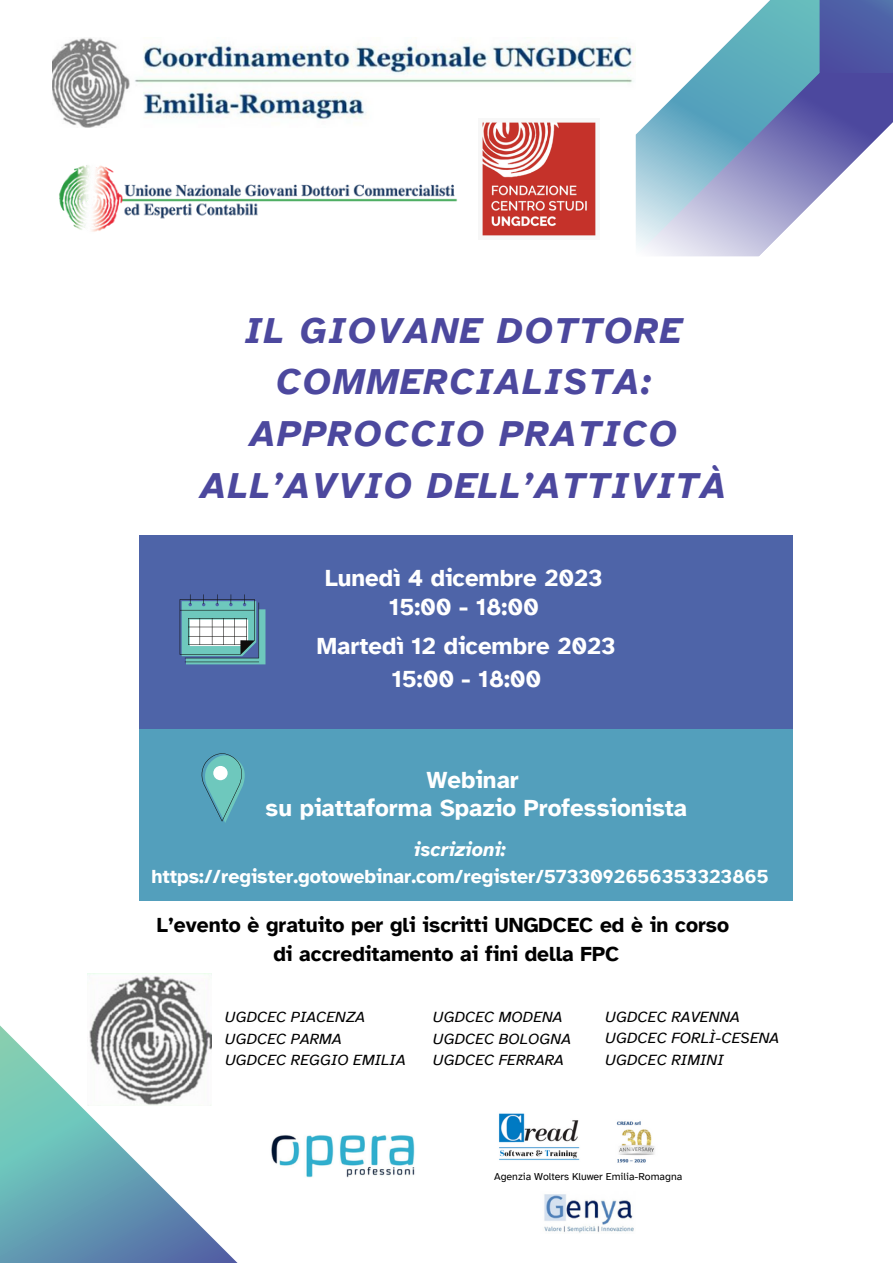
<style>
.page{position:relative;width:893px;height:1264px;background:#fff}
.page>*{position:absolute;margin:0;border:0;box-sizing:border-box;transform-origin:0 0}
.t1{font:italic 700 37.05px/51.8px "Atkinson Hyperlegible";letter-spacing:.05em;color:#4c489e;text-align:center}
.t2{font:700 24px "Atkinson Hyperlegible";color:#fff}
.t3{font:700 21px "Atkinson Hyperlegible";color:#000}
.t4{font:700 19.5px/27px "Atkinson Hyperlegible";color:#fff;text-align:center}
.t5{font:italic 15.6px "Atkinson Hyperlegible";color:#000}
.t6{font:italic 15.45px "Atkinson Hyperlegible";color:#000}
.t7{font:10.5px "Atkinson Hyperlegible";color:#000}
.s1{font-style:italic}
</style>
<div class="page">
<div style="left:819px;top:0;width:73px;height:73px;background:linear-gradient(to right,#4d52a2,#4e60a6)"></div>
<svg style="left:635px;top:0;width:184px;height:257px"></svg>
<svg style="left:635px;top:73px;width:257px;height:183px"></svg>
<div style="left:139px;top:728px;width:653px;height:172px;background:#539fbc"></div>
<div style="left:139px;top:535px;width:654px;height:193px;background:#4e64a8"></div>
<svg style="left:201px;top:753px;width:43px;height:69px"></svg>
<img style="left:53px;top:38px;width:582px;height:89px">
<svg style="left:180px;top:594px;width:85px;height:70px;background:#7fafb6"></svg>
<img style="left:59px;top:165px;width:398px;height:67px">
<img style="left:478px;top:118px;width:122px;height:118px">
<svg style="left:0;top:973px;width:237px;height:289px"></svg>
<img style="left:499px;top:1113px;width:81px;height:47px">
<img style="left:616px;top:1121px;width:39px;height:42px">
<img style="left:544px;top:1194px;width:90px;height:39px">
<img style="left:271px;top:1135px;width:144px;height:43px">
<p class="t1" style="left:245px;top:304px;width:438px">IL GIOVANE DOTTORE<br>COMMERCIALISTA:</p>
<p class="t1" style="left:201px;top:408px;width:527px">APPROCCIO PRATICO<br>ALL’AVVIO DELL’ATTIVITÀ</p>
<p class="t2" style="left:325px;top:563px;width:279px">Lunedì 4 dicembre 2023</p>
<p class="t2" style="left:389px;top:592px;width:151px">15:00 - 18:00</p>
<p class="t2" style="left:317px;top:631px;width:300px">Martedì 12 dicembre 2023</p>
<p class="t2" style="left:391px;top:664px;width:151px">15:00 - 18:00</p>
<p class="t2" style="left:426px;top:764px;width:94px">Webinar</p>
<p class="t2" style="left:265px;top:793px;width:423px">su piattaforma Spazio Professionista</p>
<p class="t4" style="left:151px;top:836px;width:619px"><span class="s1">iscrizioni: </span>https://register.gotowebinar.com/register/5733092656353323865</p>
<p class="t3" style="left:157px;top:912px;width:573px">L’evento è gratuito per gli iscritti UNGDCEC ed è in corso</p>
<p class="t3" style="left:273px;top:941px;width:347px">di accreditamento ai fini della FPC</p>
<p class="t6" style="left:225px;top:1007px;width:142px">UGDCEC PIACENZA</p>
<p class="t6" style="left:225px;top:1028px;width:118px">UGDCEC PARMA</p>
<p class="t6" style="left:225px;top:1050px;width:182px">UGDCEC REGGIO EMILIA</p>
<p class="t6" style="left:433px;top:1007px;width:131px">UGDCEC MODENA</p>
<p class="t6" style="left:433px;top:1028px;width:140px">UGDCEC BOLOGNA</p>
<p class="t6" style="left:433px;top:1050px;width:132px">UGDCEC FERRARA</p>
<p class="t5" style="left:605px;top:1007px;width:136px">UGDCEC RAVENNA</p>
<p class="t5" style="left:605px;top:1028px;width:176px">UGDCEC FORLÌ-CESENA</p>
<p class="t5" style="left:605px;top:1050px;width:120px">UGDCEC RIMINI</p>
<p class="t7" style="left:494px;top:1170px;width:189px">Agenzia Wolters Kluwer Emilia-Romagna</p>
</div>
